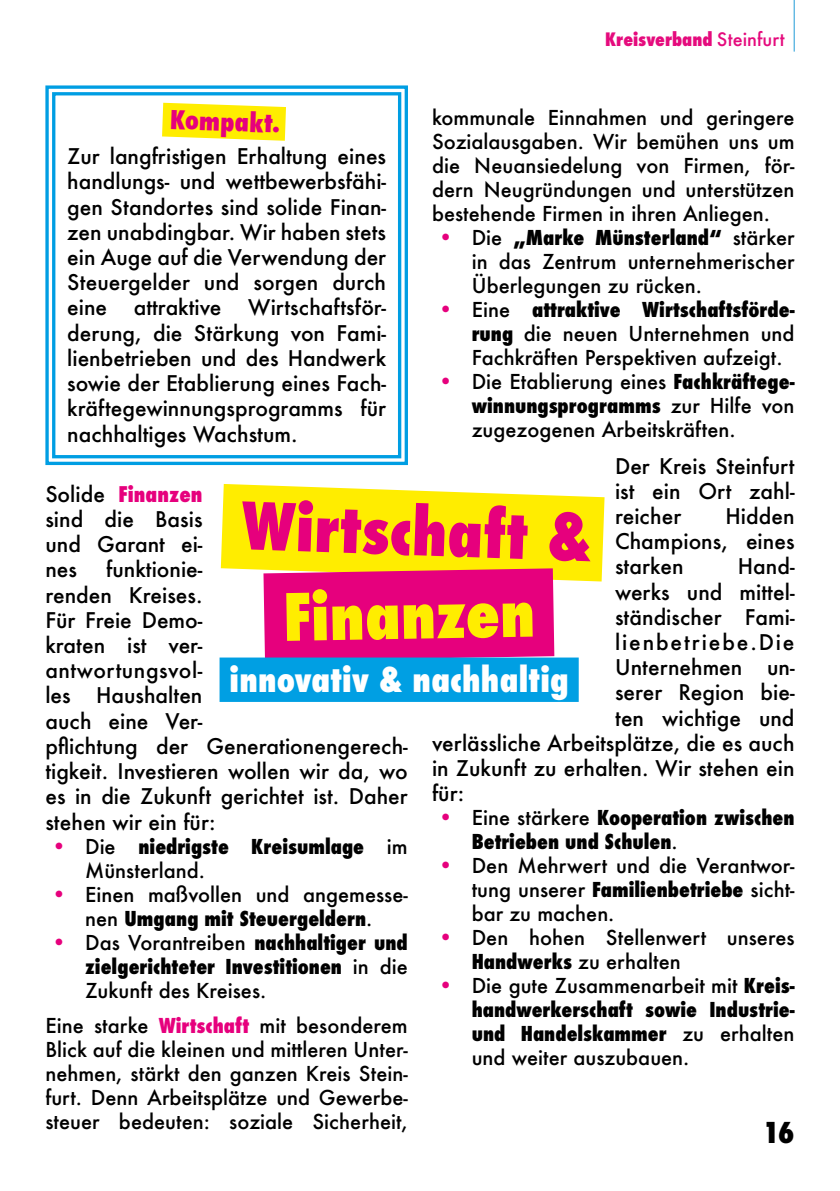
<style>
.page{position:relative;width:840px;height:1191px;background:#fff}
.page>*{position:absolute;margin:0;border:0;box-sizing:border-box;transform-origin:0 0}
.t1{font:800 condensed 63.4px "Futura";color:#e6007d}
.t2{font:800 condensed 63.4px "Futura";color:#ffed00}
.t3{font:800 condensed 33.4px "Futura";letter-spacing:.005em;color:#fff}
.t4{font:800 condensed 28px "Futura";color:#000}
.t5{font:800 condensed 25.4px "Futura";color:#e6007d}
.t6{font:500 21px/25.2px "Futura";color:#000;text-align:justify}
.t7{font:500 21px "Futura";letter-spacing:.09em;color:#000}
.t8{font:500 20px/24px "Futura";color:#000;text-align:justify}
.t9{font:800 condensed 20px/24px "Futura";color:#000}
.t10{font:800 condensed 18px "Futura";color:#e50b7d}
.s1{font-weight:500;font-stretch:normal}
.s2{font-weight:800;font-stretch:condensed;font-size:21px;color:#e6007d}
.s3{font-weight:800;font-stretch:condensed}
.s4{font-weight:800;font-stretch:condensed;color:#e6007d}
.s5{font-size:21px;color:#e6007d}
</style>
<div class="page">
<svg style="left:45px;top:85px;width:363px;height:381px"></svg>
<div style="left:52px;top:92px;width:349px;height:366px;border:3px solid #009ee3"></div>
<svg style="left:135px;top:439px;width:470px;height:84px"></svg>
<svg style="left:220px;top:523px;width:384px;height:179px"></svg>
<div style="left:219px;top:657px;width:359px;height:45px;background:#009fe3"></div>
<svg style="left:128px;top:85px;width:192px;height:74px"></svg>
<hr style="left:793px;top:0;width:1px;height:52px;background:#209bd8">
<p class="t10" style="left:604px;top:27px;width:181px">Kreisverband <span class="s1">Steinfurt</span></p>
<p class="t8" style="left:432px;top:105px;width:364px">kommunale Einnahmen und geringere Sozialausgaben. Wir bemühen uns um die Neuansiedelung von Firmen, för&shy;dern Neugründungen und unterstützen bestehende Firmen in ihren Anliegen.</p>
<p class="t8" style="left:471px;top:225px;width:324px;text-indent:-34px"><span class="s2">•</span> Die <span class="s3">„Marke Münsterland“</span> stärker in das Zentrum unternehmerischer Überlegungen zu rücken.</p>
<p class="t8" style="left:471px;top:297px;width:324px;text-indent:-34px"><span class="s2">•</span> Eine <span class="s3">attraktive Wirtschaftsförde&shy;rung</span> die neuen Unternehmen und Fachkräften Perspektiven aufzeigt.</p>
<p class="t8" style="left:471px;top:369px;width:324px;text-indent:-34px"><span class="s2">•</span> Die Etablierung eines <span class="s3">Fachkräftege&shy;winnungsprogramms</span> zur Hilfe von zugezogenen Arbeitskräften.</p>
<p class="t6" style="left:614px;top:453px;width:181px">Der Kreis Steinfurt ist ein Ort zahl&shy;reicher</p>
<p class="t5" style="left:171px;top:102px;width:111px;rotate:2deg">Kompakt.</p>
<p class="t6" style="left:67px;top:143px;width:320px">Zur langfristigen Erhaltung eines handlungs- und wettbewerbsfähi&shy;gen Standortes sind solide Finan&shy;zen unabdingbar. Wir haben stets ein Auge auf die Verwendung der Steuergelder und sorgen durch eine</p>
<p class="t6" style="left:67px;top:295px;width:320px;text-indent:181px">Wirtschaftsför&shy;derung, die Stärkung von Fami&shy;lienbetrieben und des Handwerk sowie der Etablierung eines Fach&shy;kräftegewinnungsprogramms für nachhaltiges Wachstum.</p>
<p class="t6" style="left:134px;top:295px;width:89px">attraktive</p>
<p class="t6" style="left:45px;top:481px;width:158px">Solide <span class="s4">Finanzen </span>sind die Basis und Garant ei&shy;nes</p>
<h1 class="t1" style="left:243px;top:482px;width:352px;rotate:2deg">Wirtschaft &amp;</h1>
<h1 class="t2" style="left:282px;top:574px;width:253px;rotate:-1deg">Finanzen</h1>
<h2 class="t3" style="left:229px;top:656px;width:340px">innovativ &amp; nachhaltig</h2>
<p class="t6" style="left:614px;top:503px;width:181px;text-indent:110px">Hidden Champions, eines starken</p>
<p class="t6" style="left:737px;top:553px;width:58px">Hand-</p>
<p class="t6" style="left:614px;top:579px;width:181px">werks und mittel-</p>
<p class="t6" style="left:614px;top:604px;width:181px">ständischer Fami-</p>
<p class="t7" style="left:614px;top:628px;width:181px">lienbetriebe.Die</p>
<p class="t6" style="left:614px;top:654px;width:181px">Unternehmen un-</p>
<p class="t6" style="left:614px;top:679px;width:181px">serer Region bie-</p>
<p class="t6" style="left:614px;top:705px;width:181px">ten wichtige und</p>
<p class="t6" style="left:432px;top:730px;width:364px">verlässliche Arbeitsplätze, die es auch</p>
<p class="t6" style="left:432px;top:755px;width:364px">in Zukunft zu erhalten. Wir stehen ein</p>
<p class="t6" style="left:432px;top:780px;width:34px">für:</p>
<p class="t9" style="left:471px;top:806px;width:324px;text-indent:-34px"><span class="s5">•</span> <span class="s1">Eine stärkere</span> Kooperation zwischen<br>Betrieben und Schulen<span class="s1">.</span></p>
<p class="t8" style="left:471px;top:853px;width:324px;text-indent:-34px"><span class="s2">•</span> Den Mehrwert und die Verantwor&shy;tung unserer <span class="s3">Familienbetriebe</span> sicht&shy;bar zu machen.</p>
<p class="t8" style="left:471px;top:925px;width:324px;text-indent:-34px"><span class="s2">•</span> Den hohen Stellenwert unseres<br><span class="s3">Handwerks</span> zu erhalten</p>
<p class="t8" style="left:471px;top:973px;width:324px;text-indent:-34px"><span class="s2">•</span> Die gute Zusammenarbeit mit <span class="s3">Kreis&shy;handwerkerschaft sowie Industrie&shy;und Handelskammer</span> zu erhalten und weiter auszubauen.</p>
<p class="t6" style="left:45px;top:557px;width:364px;text-align:left;text-indent:61px">funktionie-<br>renden Kreises.<br>Für Freie Demo-<br>kraten ist ver-<br>antwortungsvol-<br>les Haushalten<br>auch eine Ver-<br>pflichtung der Generationengerech&shy;tigkeit. Investieren wollen wir da, wo es in die Zukunft gerichtet ist. Daher stehen wir ein für:</p>
<p class="t9" style="left:85px;top:834px;width:324px;text-indent:-34px"><span class="s5">•</span> <span class="s1">Die</span> niedrigste Kreisumlage <span class="s1">im<br>Münsterland.</span></p>
<p class="t8" style="left:51px;top:882px;width:358px;text-align:center"><span class="s2">•</span> Einen maßvollen und angemesse&shy;nen <span class="s3">Umgang mit Steuergeldern</span>.</p>
<p class="t9" style="left:85px;top:930px;width:324px;text-align:justify;text-indent:-34px"><span class="s5">•</span> <span class="s1">Das Vorantreiben</span> nachhaltiger und zielgerichteter Investitionen <span class="s1">in die Zukunft des Kreises.</span></p>
<p class="t8" style="left:45px;top:1013px;width:364px">Eine starke <span class="s4">Wirtschaft</span> mit besonderem Blick auf die kleinen und mittleren Unter&shy;nehmen, stärkt den ganzen Kreis Stein&shy;furt. Denn Arbeitsplätze und Gewerbe&shy;steuer bedeuten: soziale Sicherheit,</p>
<h3 class="t4" style="left:762px;top:1113px;width:33px">16</h3>
</div>
